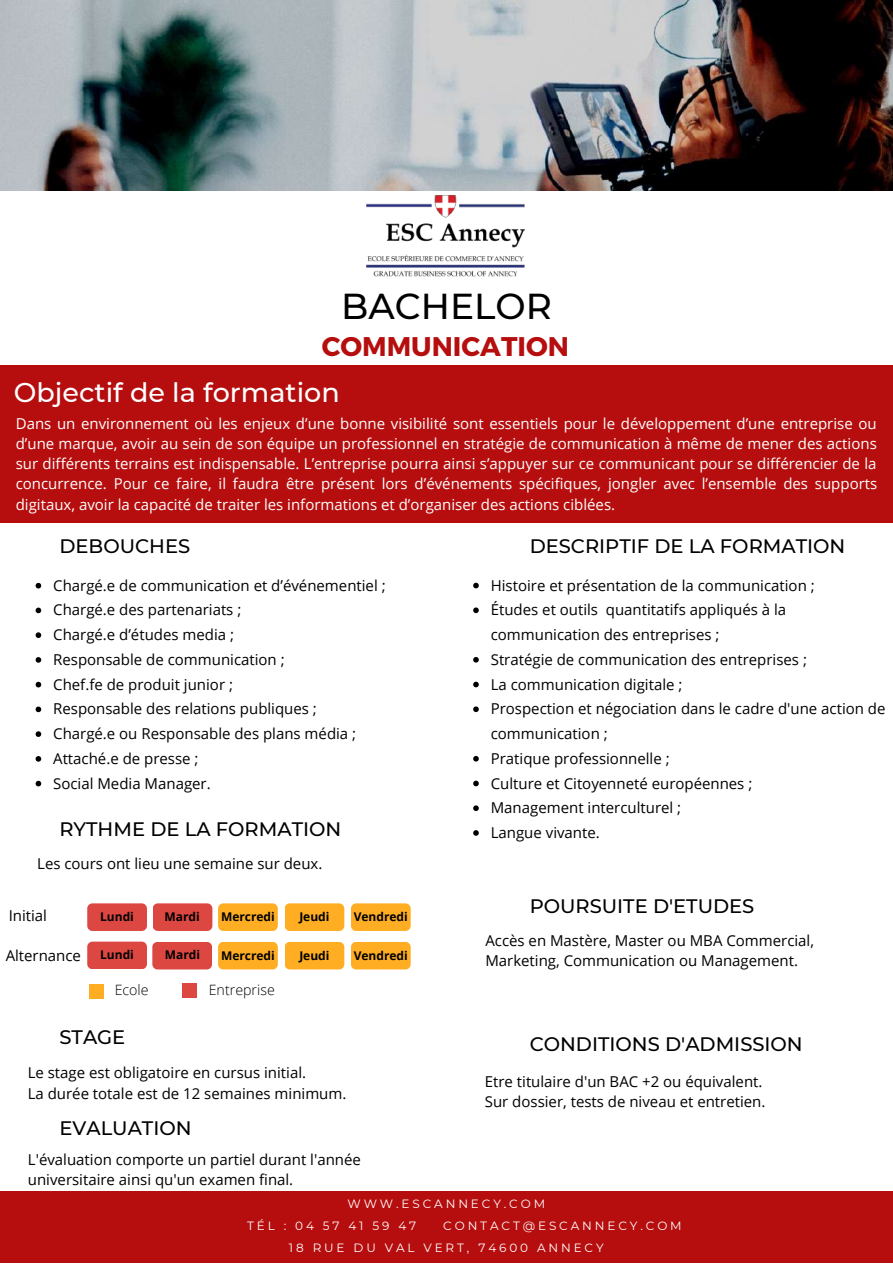
<style>
.page{position:relative;width:893px;height:1264px;background:#fff}
.page>*{position:absolute;margin:0;border:0;box-sizing:border-box;transform-origin:0 0}
.t1{font:500 36px "Montserrat";color:#000}
.t2{font:500 27px "Montserrat";color:#fff}
.t3{font:700 27px "Montserrat";color:#b60e0e}
.t4{font:500 19.5px "Montserrat";color:#000}
.t5{font:15px/24.8px "Open Sans";color:#000}
.t6{font:15px/20.2px "Open Sans";color:#fff;text-align:justify}
.t7{font:300 14.25px "Open Sans";color:#000}
.t8{font:12px/22px "Montserrat";letter-spacing:.24em;color:#fff}
.t9{font:700 12px "Open Sans";color:#000}
</style>
<div class="page">
<div style="left:0;top:1191px;width:892px;height:71px;background:#b60e0e"></div>
<div style="left:0;top:365px;width:892px;height:157px;background:#b60e0e"></div>
<div style="left:87px;top:903px;width:60px;height:28px;background:#dd4742;border-radius:5px"></div>
<div style="left:153px;top:903px;width:59px;height:28px;background:#dd4742;border-radius:5px"></div>
<div style="left:218px;top:903px;width:60px;height:28px;background:#ffae23;border-radius:5px"></div>
<div style="left:284px;top:903px;width:60px;height:28px;background:#ffae23;border-radius:5px"></div>
<div style="left:351px;top:903px;width:59px;height:28px;background:#ffae23;border-radius:5px"></div>
<div style="left:87px;top:941px;width:60px;height:28px;background:#dd4742;border-radius:5px"></div>
<div style="left:152px;top:941px;width:60px;height:28px;background:#dd4742;border-radius:5px"></div>
<div style="left:218px;top:941px;width:60px;height:28px;background:#ffae23;border-radius:5px"></div>
<div style="left:284px;top:941px;width:60px;height:28px;background:#ffae23;border-radius:5px"></div>
<div style="left:351px;top:941px;width:59px;height:28px;background:#ffae23;border-radius:5px"></div>
<div style="left:89px;top:984px;width:15px;height:15px;background:#ffae23"></div>
<div style="left:183px;top:983px;width:14px;height:14px;background:#dd4742"></div>
<svg style="left:36px;top:583px;width:5px;height:5px"></svg>
<svg style="left:36px;top:607px;width:5px;height:6px"></svg>
<svg style="left:36px;top:632px;width:5px;height:6px"></svg>
<svg style="left:36px;top:657px;width:5px;height:5px"></svg>
<svg style="left:36px;top:681px;width:5px;height:6px"></svg>
<svg style="left:36px;top:706px;width:5px;height:6px"></svg>
<svg style="left:36px;top:731px;width:5px;height:6px"></svg>
<svg style="left:36px;top:756px;width:5px;height:5px"></svg>
<svg style="left:36px;top:780px;width:5px;height:6px"></svg>
<svg style="left:473px;top:582px;width:6px;height:6px"></svg>
<svg style="left:473px;top:607px;width:6px;height:6px"></svg>
<svg style="left:473px;top:657px;width:6px;height:5px"></svg>
<svg style="left:473px;top:681px;width:6px;height:6px"></svg>
<svg style="left:473px;top:706px;width:6px;height:6px"></svg>
<svg style="left:473px;top:756px;width:6px;height:5px"></svg>
<svg style="left:473px;top:780px;width:6px;height:6px"></svg>
<svg style="left:473px;top:805px;width:6px;height:6px"></svg>
<svg style="left:473px;top:830px;width:6px;height:5px"></svg>
<img style="left:0;top:0;width:892px;height:190px">
<img style="left:366px;top:183px;width:159px;height:94px">
<h1 class="t1" style="left:341px;top:284px;width:212px">BACHELOR</h1>
<h2 class="t3" style="left:322px;top:328px;width:249px">COMMUNICATION</h2>
<h2 class="t2" style="left:14px;top:376px;width:327px">Objectif de la formation</h2>
<p class="t6" style="left:16px;top:412px;width:862px">Dans un environnement où les enjeux d’une bonne visibilité sont essentiels pour le développement d’une entreprise ou d’une marque, avoir au sein de son équipe un professionnel en stratégie de communication à même de mener des actions sur différents terrains est indispensable. L’entreprise pourra ainsi s’appuyer sur ce communicant pour se différencier de la concurrence. Pour ce faire, il faudra être présent lors d’événements spécifiques, jongler avec l’ensemble des supports digitaux, avoir la capacité de traiter les informations et d’organiser des actions ciblées.</p>
<h3 class="t4" style="left:59px;top:534px;width:132px">DEBOUCHES</h3>
<h3 class="t4" style="left:529px;top:534px;width:317px">DESCRIPTIF DE LA FORMATION</h3>
<p class="t5" style="left:53px;top:572px;width:334px">Chargé.e de communication et d’événementiel ;<br>Chargé.e des partenariats ;<br>Chargé.e d’études media ;<br>Responsable de communication ;<br>Chef.fe de produit junior ;<br>Responsable des relations publiques ;<br>Chargé.e ou Responsable des plans média ;<br>Attaché.e de presse ;<br>Social Media Manager.</p>
<p class="t5" style="left:490px;top:572px;width:396px">Histoire et présentation de la communication ;<br>Études et outils quantitatifs appliqués à la communication des entreprises ;<br>Stratégie de communication des entreprises ;<br>La communication digitale ;<br>Prospection et négociation dans le cadre d'une action de communication ;<br>Pratique professionnelle ;<br>Culture et Citoyenneté européennes ;<br>Management interculturel ;<br>Langue vivante.</p>
<h3 class="t4" style="left:59px;top:817px;width:283px">RYTHME DE LA FORMATION</h3>
<p class="t5" style="left:37px;top:850px;width:286px">Les cours ont lieu une semaine sur deux.</p>
<p class="t5" style="left:9px;top:902px;width:40px">Initial</p>
<p class="t5" style="left:6px;top:943px;width:77px">Alternance</p>
<p class="t9" style="left:100px;top:908px;width:35px">Lundi</p>
<p class="t9" style="left:100px;top:946px;width:35px">Lundi</p>
<p class="t9" style="left:164px;top:908px;width:37px">Mardi</p>
<p class="t9" style="left:165px;top:946px;width:37px">Mardi</p>
<p class="t9" style="left:221px;top:908px;width:55px">Mercredi</p>
<p class="t9" style="left:299px;top:908px;width:32px">Jeudi</p>
<p class="t9" style="left:299px;top:946px;width:32px">Jeudi</p>
<p class="t9" style="left:354px;top:908px;width:56px">Vendredi</p>
<p class="t9" style="left:221px;top:946px;width:55px">Mercredi</p>
<p class="t9" style="left:354px;top:946px;width:56px">Vendredi</p>
<p class="t7" style="left:115px;top:979px;width:35px">Ecole</p>
<p class="t7" style="left:209px;top:979px;width:67px">Entreprise</p>
<h3 class="t4" style="left:59px;top:1025px;width:67px">STAGE</h3>
<p class="t5" style="left:28px;top:1062px;width:320px;line-height:20.4px">Le stage est obligatoire en cursus initial.<br>La durée totale est de 12 semaines minimum.</p>
<h3 class="t4" style="left:59px;top:1115px;width:134px">EVALUATION</h3>
<p class="t5" style="left:28px;top:1148px;width:334px;line-height:20.4px">L'évaluation comporte un partiel durant l'année universitaire ainsi qu'un examen final.</p>
<h3 class="t4" style="left:529px;top:894px;width:226px">POURSUITE D'ETUDES</h3>
<p class="t5" style="left:485px;top:929px;width:330px;line-height:20.4px">Accès en Mastère, Master ou MBA Commercial,<br>Marketing, Communication ou Management.</p>
<h3 class="t4" style="left:529px;top:1031px;width:274px">CONDITIONS D'ADMISSION</h3>
<p class="t5" style="left:485px;top:1070px;width:282px;line-height:20.4px">Etre titulaire d'un BAC +2 ou équivalent.<br>Sur dossier, tests de niveau et entretien.</p>
<p class="t8" style="left:247px;top:1193px;width:299px;text-indent:100px">WWW.ESCANNECY.COM<br>TÉL : 04 57 41 59 47</p>
<p class="t8" style="left:289px;top:1215px;width:394px;text-indent:154px">CONTACT@ESCANNECY.COM<br>18 RUE DU VAL VERT, 74600 ANNECY</p>
</div>
